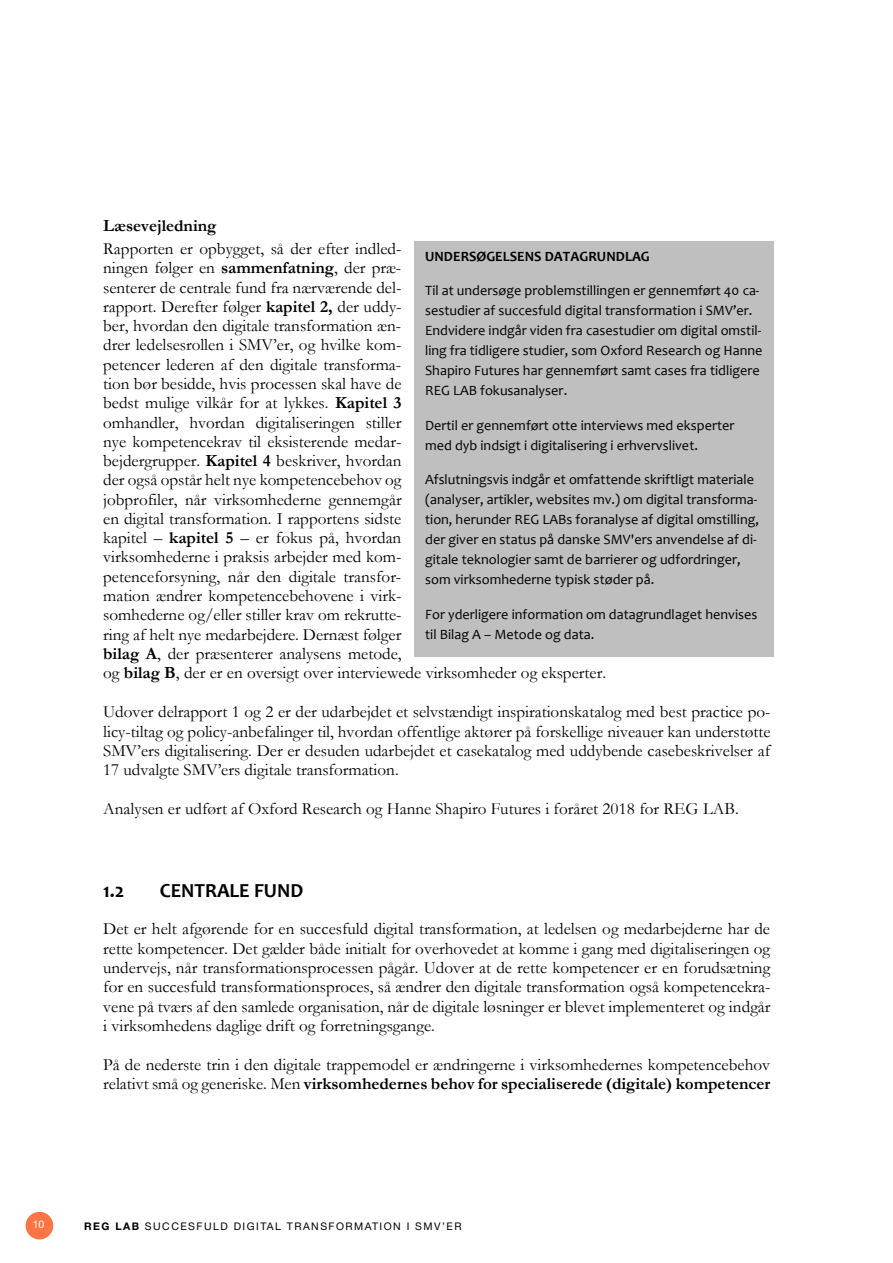
<style>
.page{position:relative;width:893px;height:1263px;background:#fff}
.page>*{position:absolute;margin:0;border:0;box-sizing:border-box;transform-origin:0 0}
.t1{font:700 20.1px "Candara";color:#000}
.t2{font:17.1px/19.2px "Garamond";color:#000}
.t3{font:700 17.1px "Garamond";color:#000}
.t4{font:14.25px/20px "Candara";color:#000}
.t5{font:700 14.25px "Candara";color:#000}
.t6{font:10.5px "Helvetica Neue";letter-spacing:.14em;color:#000}
.t7{font:10.5px "Helvetica Neue";color:#fff}
.s1{font-weight:700}
</style>
<div class="page">
<div style="left:26px;top:1212px;width:27px;height:27px;background:#ff7546;border-radius:50%"></div>
<div style="left:414px;top:242px;width:360px;height:415px;background:#bfbfbf"></div>
<p class="t3" style="left:103px;top:214px;width:115px">Læsevejledning</p>
<p class="t2" style="left:103px;top:239px;width:504px">Rapporten er opbygget, så der efter indled-<br>ningen følger en <span class="s1">sammenfatning</span>, der præ-<br>senterer de centrale fund fra nærværende del-<br>rapport. Derefter følger <span class="s1">kapitel 2,</span> der uddy-<br>ber, hvordan den digitale transformation æn-<br>drer ledelsesrollen i SMV’er, og hvilke kom-<br>petencer lederen af den digitale transforma-<br>tion bør besidde, hvis processen skal have de<br>bedst mulige vilkår for at lykkes. <span class="s1">Kapitel 3<br></span>omhandler, hvordan digitaliseringen stiller<br>nye kompetencekrav til eksisterende medar-<br>bejdergrupper. <span class="s1">Kapitel 4</span> beskriver, hvordan<br>der også opstår helt nye kompetencebehov og<br>jobprofiler, når virksomhederne gennemgår<br>en digital transformation. I rapportens sidste<br>kapitel – <span class="s1">kapitel 5</span> – er fokus på, hvordan<br>virksomhederne i praksis arbejder med kom-<br>petenceforsyning, når den digitale transfor-<br>mation ændrer kompetencebehovene i virk-<br>somhederne og/eller stiller krav om rekrutte-<br>ring af helt nye medarbejdere. Dernæst følger<br><span class="s1">bilag A</span>, der præsenterer analysens metode,<br>og <span class="s1">bilag B</span>, der er en oversigt over interviewede virksomheder og eksperter.</p>
<p class="t2" style="left:103px;top:702px;width:669px;text-align:justify">Udover delrapport 1 og 2 er der udarbejdet et selvstændigt inspirationskatalog med best practice po&shy;licy-tiltag og policy-anbefalinger til, hvordan offentlige aktører på forskellige niveauer kan understøtte SMV’ers digitalisering. Der er desuden udarbejdet et casekatalog med uddybende casebeskrivelser af 17 udvalgte SMV’ers digitale transformation.</p>
<p class="t2" style="left:103px;top:799px;width:637px">Analysen er udført af Oxford Research og Hanne Shapiro Futures i foråret 2018 for REG LAB.</p>
<p class="t5" style="left:425px;top:247px;width:226px">UNDERSØGELSENS DATAGRUNDLAG</p>
<p class="t4" style="left:425px;top:281px;width:339px">Til at undersøge problemstillingen er gennemført 40 ca&shy;sestudier af succesfuld digital transformation i SMV’er.<br>Endvidere indgår viden fra casestudier om digital omstil&shy;ling fra tidligere studier, som Oxford Research og Hanne Shapiro Futures har gennemført samt cases fra tidligere REG LAB fokusanalyser.</p>
<p class="t4" style="left:425px;top:415px;width:311px">Dertil er gennemført otte interviews med eksperter med dyb indsigt i digitalisering i erhvervslivet.</p>
<p class="t4" style="left:425px;top:469px;width:335px">Afslutningsvis indgår et omfattende skriftligt materiale (analyser, artikler, websites mv.) om digital transforma&shy;tion, herunder REG LABs foranalyse af digital omstilling, der giver en status på danske SMV'ers anvendelse af di&shy;gitale teknologier samt de barrierer og udfordringer, som virksomhederne typisk støder på.</p>
<p class="t4" style="left:425px;top:604px;width:334px">For yderligere information om datagrundlaget henvises til Bilag A – Metode og data.</p>
<p class="t1" style="left:103px;top:878px;width:23px">1.2</p>
<p class="t1" style="left:160px;top:878px;width:145px">CENTRALE FUND</p>
<p class="t2" style="left:103px;top:919px;width:669px;text-align:justify">Det er helt afgørende for en succesfuld digital transformation, at ledelsen og medarbejderne har de rette kompetencer. Det gælder både initialt for overhovedet at komme i gang med digitaliseringen og undervejs, når transformationsprocessen pågår. Udover at de rette kompetencer er en forudsætning for en succesfuld transformationsproces, så ændrer den digitale transformation også kompetencekra&shy;vene på tværs af den samlede organisation, når de digitale løsninger er blevet implementeret og indgår i virksomhedens daglige drift og forretningsgange.</p>
<p class="t2" style="left:103px;top:1054px;width:669px">På de nederste trin i den digitale trappemodel er ændringerne i virksomhedernes kompetencebehov relativt små og generiske. Men <span class="s1">virksomhedernes behov for specialiserede (digitale) kompetencer</span></p>
<p class="t7" style="left:33px;top:1218px;width:13px">10</p>
<p class="t6" style="left:84px;top:1220px;width:379px"><span class="s1">REG LAB</span> SUCCESFULD DIGITAL TRANSFORMATION I SMV’ER</p>
</div>
